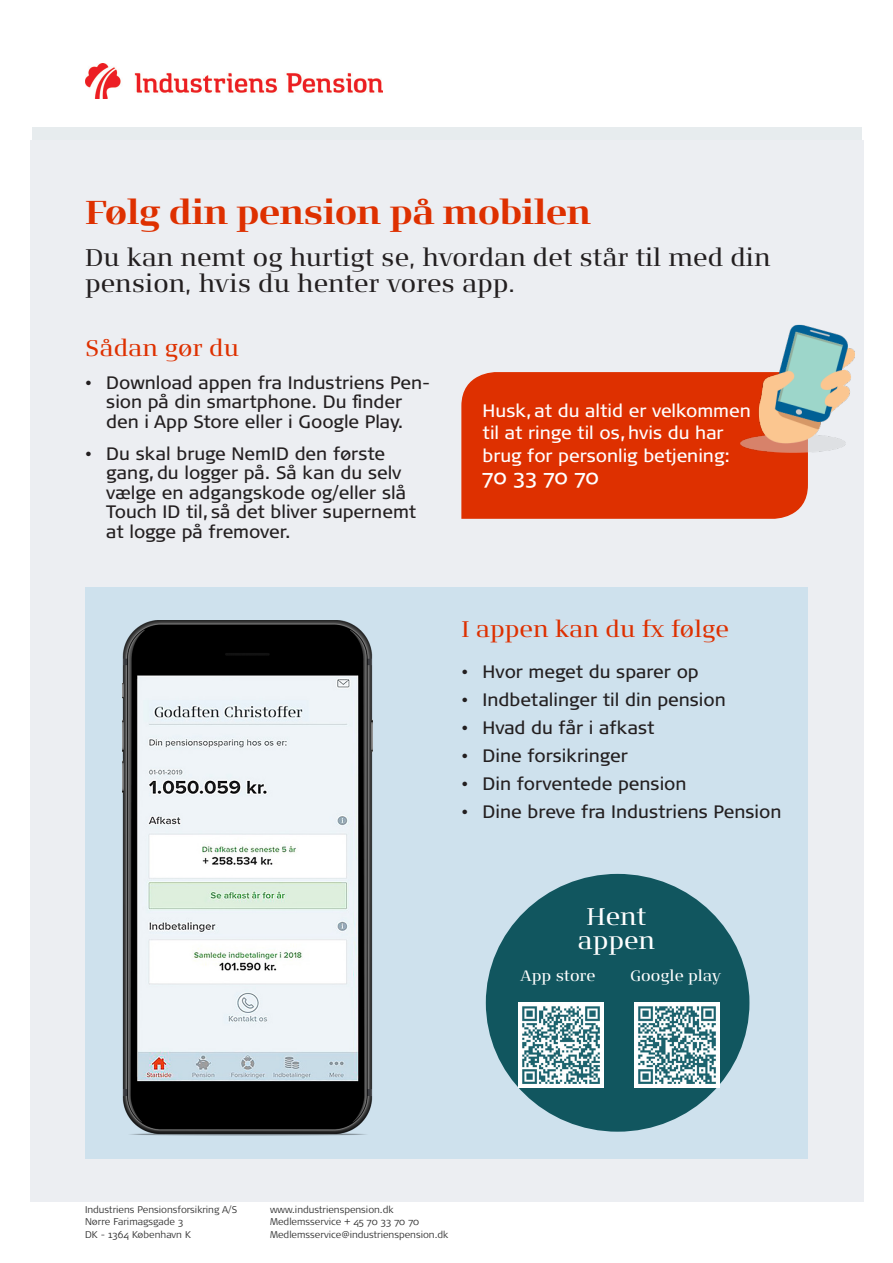
<style>
.page{position:relative;width:893px;height:1263px;background:#fff}
.page>*{position:absolute;margin:0;border:0;box-sizing:border-box;transform-origin:0 0}
.Rubrik_stor{font:700 33px "Signa Serif OT";letter-spacing:-.025em;color:#de3000}
.Rubrik_sort{font:24px/25.5px "Signa Serif OT";color:#231f20}
.Rubrik_hvid{font:24px/24px "Signa Serif OT";color:#fff;text-align:center}
.Mellemrubrik{font:22.5px "Signa Serif OT";color:#de3000}
.Brødtekst_hvid{font:21px "Signa OT";color:#fff}
.t1{font:18px/19.5px "Signa OT";color:#231f20;text-align:center}
.Brødtekst_hvid-2{font:18px/22.5px "Signa OT";color:#fff}
.Rubrik_hvid-2{font:15px "Signa Serif OT";color:#fff}
.t2{font:300 9.75px/12.8px "Signa OT";color:#333}
</style>
<div class="page">
<img style="left:85px;top:64px;width:298px;height:35px">
<div style="left:30px;top:140px;width:833px;height:1061px;background:#eceef2"></div>
<div style="left:85px;top:587px;width:723px;height:572px;background:#cee1ed"></div>
<div style="left:461px;top:372px;width:347px;height:147px;background:#de3000"></div>
<img style="left:716px;top:317px;width:148px;height:142px">
<div style="left:486px;top:874px;width:263px;height:258px;background:#11565f;border-radius:50%"></div>
<img style="left:518px;top:1002px;width:85px;height:85px">
<img style="left:635px;top:1002px;width:85px;height:85px">
<img style="left:123px;top:621px;width:249px;height:514px">
<p class="Rubrik_stor" style="left:85px;top:193px;width:508px">Følg din pension på mobilen</p>
<p class="Rubrik_sort" style="left:85px;top:245px;width:687px">Du kan nemt og hurtigt se, hvordan det står til med din pension, hvis du henter vores app.</p>
<p class="Mellemrubrik" style="left:85px;top:336px;width:156px">Sådan gør du</p>
<p class="t1" style="left:85px;top:372px;width:347px">• Download appen fra Industriens Pen&shy;sion på din smartphone. Du finder<br>den i App Store eller i Google Play.</p>
<p class="t1" style="left:106px;top:444px;width:311px;text-align:left;text-indent:-21px">• Du skal bruge NemID den første gang, du logger på. Så kan du selv vælge en adgangskode og/eller slå<br>Touch ID til, så det bliver supernemt at logge på fremover.</p>
<p class="Brødtekst_hvid-2" style="left:483px;top:399px;width:270px">Husk, at du altid er velkommen til at ringe til os, hvis du har brug for personlig betjening:</p>
<p class="Brødtekst_hvid" style="left:483px;top:465px;width:118px">70 33 70 70</p>
<p class="Mellemrubrik" style="left:461px;top:616px;width:269px">I appen kan du fx følge</p>
<p class="t1" style="left:461px;top:662px;width:239px">• Hvor meget du sparer op</p>
<p class="t1" style="left:461px;top:690px;width:266px">• Indbetalinger til din pension</p>
<p class="t1" style="left:461px;top:718px;width:195px">• Hvad du får i afkast</p>
<p class="t1" style="left:461px;top:746px;width:168px">• Dine forsikringer</p>
<p class="t1" style="left:461px;top:774px;width:227px">• Din forventede pension</p>
<p class="t1" style="left:461px;top:802px;width:322px">• Dine breve fra Industriens Pension</p>
<p class="Rubrik_hvid" style="left:578px;top:904px;width:79px">Hent appen</p>
<p class="Rubrik_hvid-2" style="left:521px;top:967px;width:76px">App store</p>
<p class="Rubrik_hvid-2" style="left:630px;top:967px;width:92px">Google play</p>
<p class="t2" style="left:85px;top:1203px;width:154px">Industriens Pensionsforsikring A/S<br>Nørre Farimagsgade 3<br>DK - 1364 København K</p>
<p class="t2" style="left:270px;top:1203px;width:180px">www.industrienspension.dk<br>Medlemsservice + 45 70 33 70 70<br>Medlemsservice@industrienspension.dk</p>
</div>
